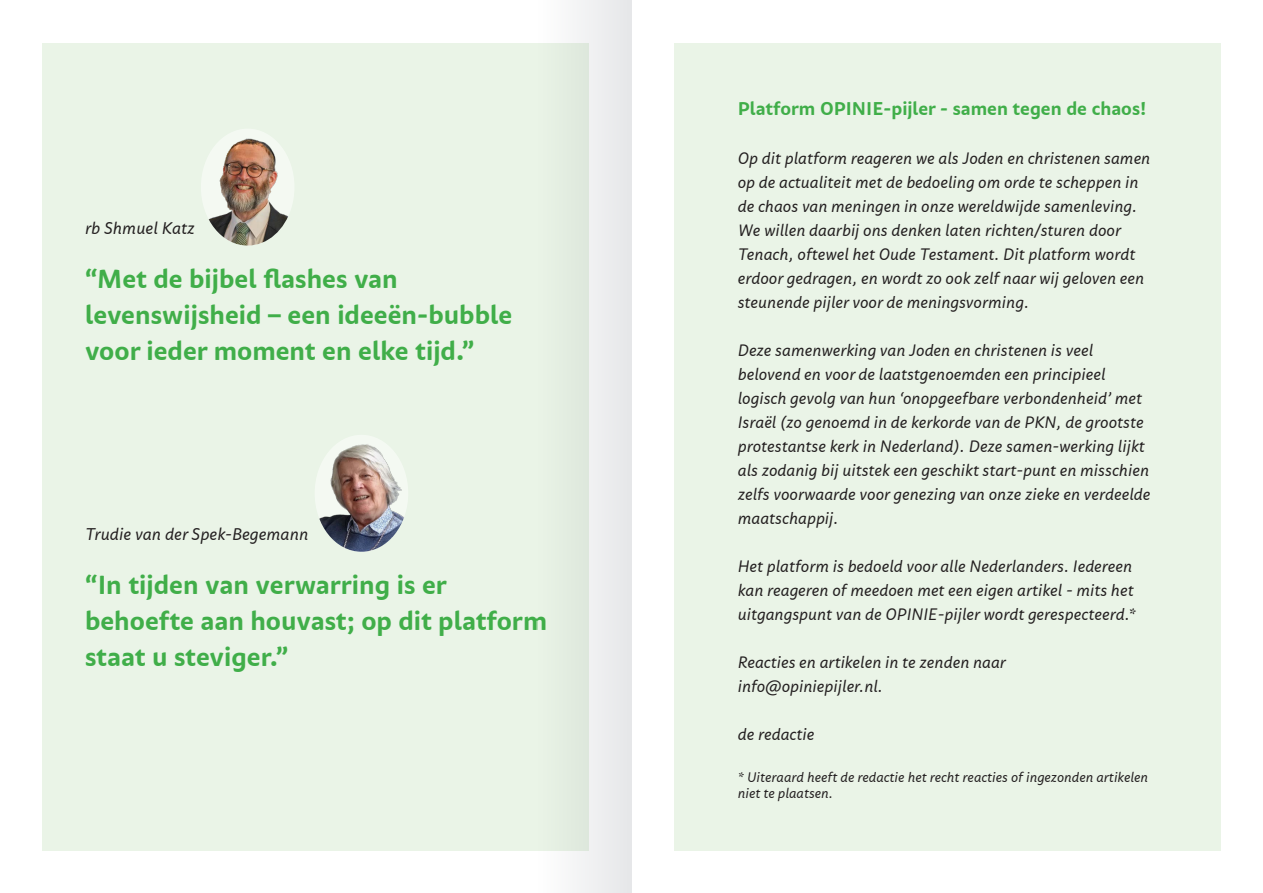
<style>
.page{position:relative;width:1263px;height:893px;background:#fff}
.page>*{position:absolute;margin:0;border:0;box-sizing:border-box;transform-origin:0 0}
.kop_2{font:700 25.5px/36px "Dona";color:#40ae49}
.intro{font:700 18px "Dona";color:#40ae49}
.intro-2{font:italic 16.5px "Dona";color:#231f20}
.folder_brood{font:italic 16.2px/24px "Dona";color:#231f20}
.intro-3{font:italic 13.5px/16.2px "Dona";color:#231f20}
</style>
<div class="page">
<div style="left:43px;top:43px;width:546px;height:807px;background:#eaf4e7"></div>
<div style="left:674px;top:43px;width:546px;height:807px;background:#eaf4e7"></div>
<img style="left:201px;top:129px;width:91px;height:117px">
<img style="left:315px;top:435px;width:93px;height:117px">
<div style="left:538px;top:0;width:93px;height:893px;background:#e6e7e9"></div>
<p class="intro-2" style="left:85px;top:218px;width:111px">rb Shmuel Katz</p>
<p class="kop_2" style="left:85px;top:261px;width:429px">“Met de bijbel flashes van levenswijsheid – een ideeën-bubble voor ieder moment en elke tijd.”</p>
<p class="intro-2" style="left:85px;top:524px;width:225px">Trudie van der Spek-Begemann</p>
<p class="kop_2" style="left:85px;top:567px;width:463px">“In tijden van verwarring is er behoefte aan houvast; op dit platform staat u steviger.”</p>
<p class="intro" style="left:738px;top:97px;width:410px">Platform OPINIE-pijler - samen tegen de chaos!</p>
<p class="folder_brood" style="left:738px;top:146px;width:414px">Op dit platform reageren we als Joden en christenen samen op de actualiteit met de bedoeling om orde te scheppen in de chaos van meningen in onze wereldwijde samenleving.<br>We willen daarbij ons denken laten richten/sturen door Tenach, oftewel het Oude Testament. Dit platform wordt erdoor gedragen, en wordt zo ook zelf naar wij geloven een steunende pijler voor de meningsvorming.</p>
<p class="folder_brood" style="left:738px;top:338px;width:414px">Deze samenwerking van Joden en christenen is veel belovend en voor de laatstgenoemden een principieel logisch gevolg van hun ‘onopgeefbare verbondenheid’ met Israël (zo genoemd in de kerkorde van de PKN, de grootste protestantse kerk in Nederland). Deze samen-werking lijkt als zodanig bij uitstek een geschikt start-punt en misschien zelfs voorwaarde voor genezing van onze zieke en verdeelde maatschappij.</p>
<p class="folder_brood" style="left:738px;top:554px;width:400px">Het platform is bedoeld voor alle Nederlanders. Iedereen kan reageren of meedoen met een eigen artikel - mits het uitgangspunt van de OPINIE-pijler wordt gerespecteerd.*</p>
<p class="folder_brood" style="left:738px;top:650px;width:270px">Reacties en artikelen in te zenden naar info@opiniepijler.nl.</p>
<p class="folder_brood" style="left:738px;top:722px;width:78px">de redactie</p>
<p class="intro-3" style="left:738px;top:769px;width:412px">* Uiteraard heeft de redactie het recht reacties of ingezonden artikelen niet te plaatsen.</p>
</div>
